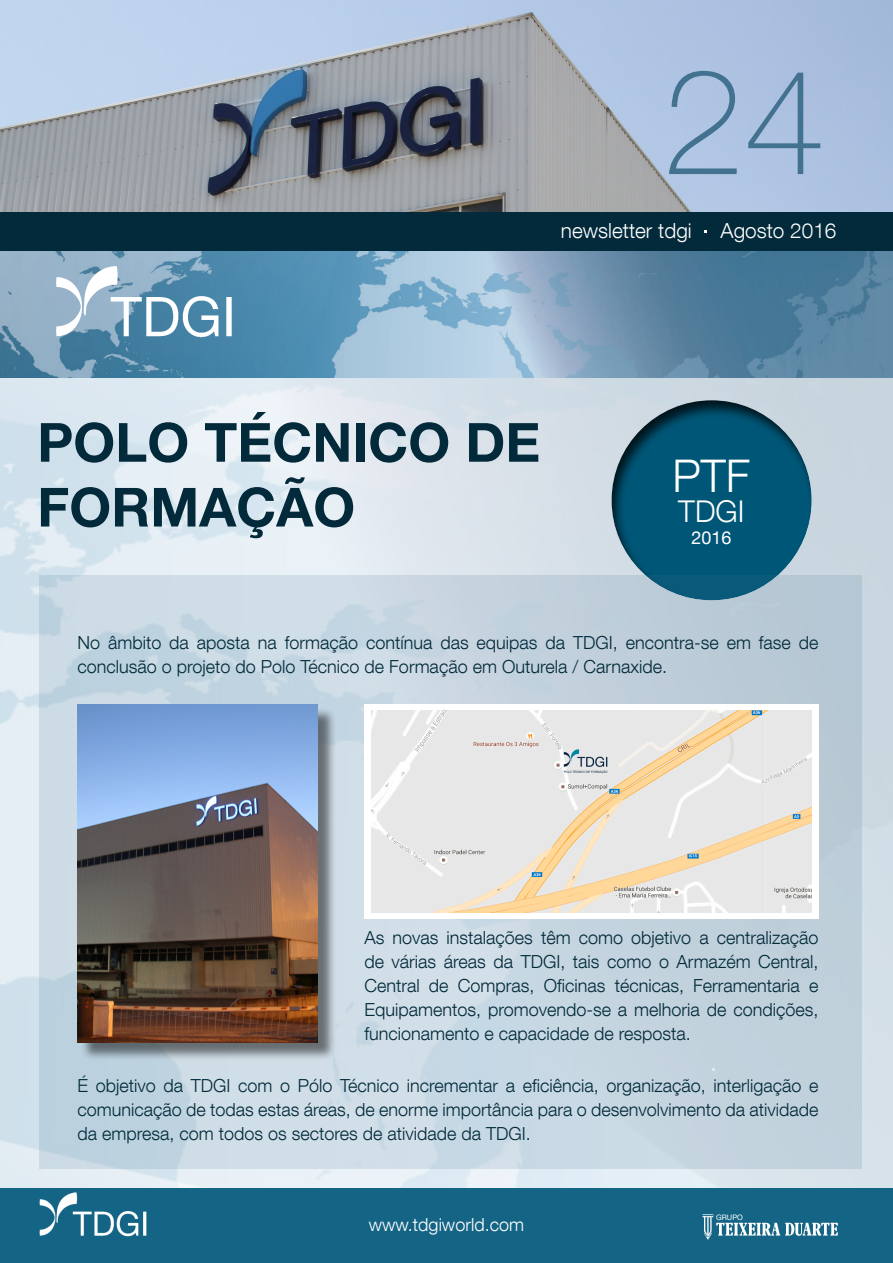
<style>
.page{position:relative;width:893px;height:1263px;background:#fff}
.page>*{position:absolute;margin:0;border:0;box-sizing:border-box;transform-origin:0 0}
.t1{font:100 147px "Helvetica Neue LT Com";color:#427290}
.t2{font:700 54px/64.8px "Helvetica Neue LT Com";color:#022a3a}
.t3{font:300 45px "Helvetica Neue LT Com";color:#fff}
.t4{font:300 30px "Helvetica Neue LT Com";color:#fff}
.t5{font:300 20.7px "Helvetica Neue LT Com";color:#fff}
.t6{font:300 18px/24px "Helvetica Neue LT Com";color:#022a3a;text-align:justify}
.t7{font:300 18px "Helvetica Neue LT Com";color:#fff}
.t8{font:18px "Helvetica Neue LT Com";color:#fff}
.t9{font:7.5px "Helvetica Neue LT Com";color:#fff}
</style>
<div class="page">
<img style="left:1px;top:0;width:892px;height:212px">
<img style="left:0;top:250px;width:893px;height:938px">
<div style="left:0;top:1188px;width:893px;height:75px;background:#146485"></div>
<svg style="left:702px;top:1214px;width:136px;height:26px"></svg>
<svg style="left:37px;top:289px;width:18px;height:51px"></svg>
<svg style="left:233px;top:288px;width:9px;height:52px"></svg>
<div style="left:609px;top:397px;width:204px;height:204px;background:#000;opacity:.75"></div>
<svg style="left:39px;top:575px;width:823px;height:593px;background:#c3d4df"></svg>
<div style="left:80px;top:707px;width:257px;height:354px;background:#000;opacity:.5"></div>
<img style="left:77px;top:704px;width:241px;height:339px">
<div style="left:0;top:212px;width:893px;height:38px;background:#022a3a"></div>
<div style="left:364px;top:704px;width:455px;height:215px;background:#fff"></div>
<img style="left:371px;top:710px;width:441px;height:203px">
<img style="left:55px;top:264px;width:178px;height:76px">
<img style="left:39px;top:1192px;width:108px;height:45px">
<p class="t1" style="left:662px;top:35px;width:165px">24</p>
<p class="t5" style="left:561px;top:218px;width:132px">newsletter tdgi</p>
<p class="t5" style="left:721px;top:218px;width:117px">Agosto 2016</p>
<p class="t2" style="left:37px;top:408px;width:505px">POLO TÉCNICO DE<br>FORMAÇÃO</p>
<p class="t3" style="left:673px;top:448px;width:79px">PTF</p>
<p class="t4" style="left:678px;top:493px;width:68px">TDGI</p>
<p class="t8" style="left:691px;top:527px;width:42px">2016</p>
<p class="t6" style="left:77px;top:630px;width:743px">No âmbito da aposta na formação contínua das equipas da TDGI, encontra-se em fase de conclusão o projeto do Polo Técnico de Formação em Outurela / Carnaxide.</p>
<p class="t6" style="left:364px;top:925px;width:456px">As novas instalações têm como objetivo a centralização de várias áreas da TDGI, tais como o Armazém Central, Central de Compras, Oficinas técnicas, Ferramentaria e Equipamentos, promovendo-se a melhoria de condições, funcionamento e capacidade de resposta.</p>
<p class="t6" style="left:77px;top:1073px;width:743px">É objetivo da TDGI com o Pólo Técnico incrementar a eficiência, organização, interligação e comunicação de todas estas áreas, de enorme importância para o desenvolvimento da atividade da empresa, com todos os sectores de atividade da TDGI.</p>
<p class="t7" style="left:369px;top:1214px;width:157px">www.tdgiworld.com</p>
<p class="t9" style="left:716px;top:1213px;width:28px">GRUPO</p>
</div>
